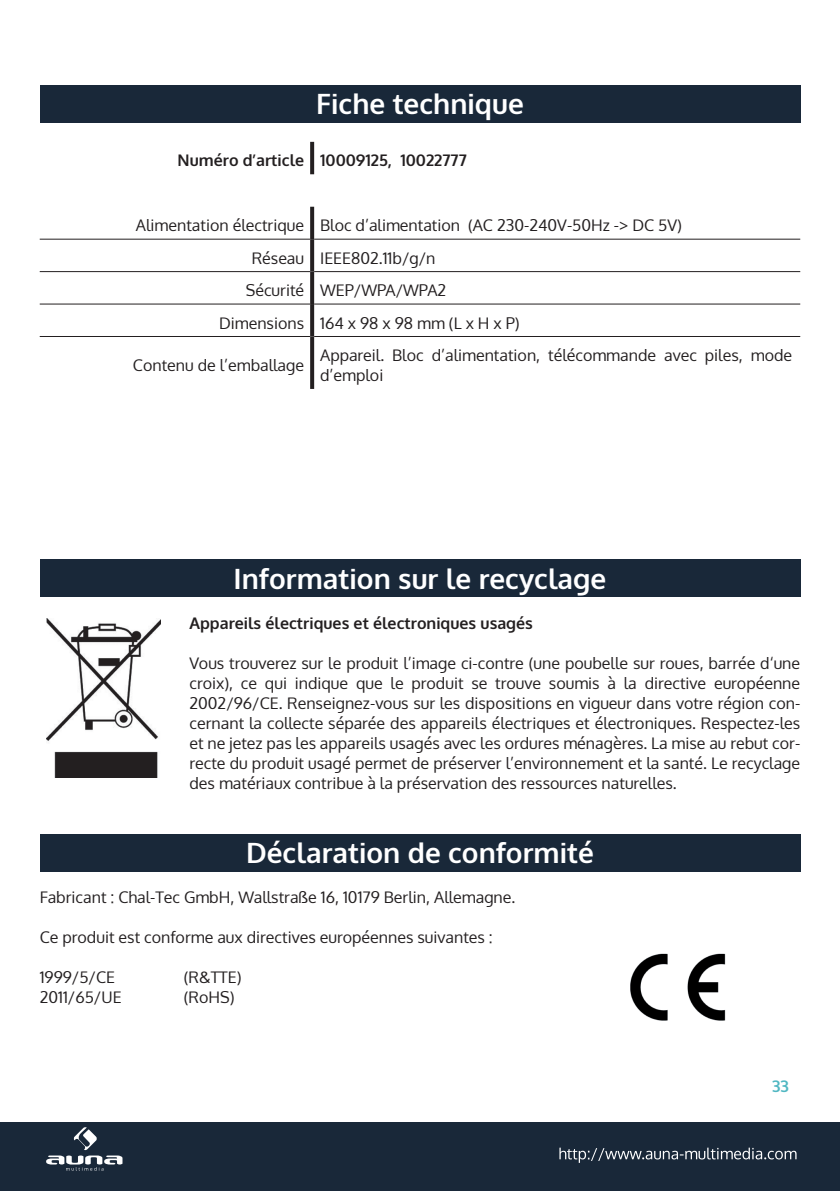
<style>
.page{position:relative;width:840px;height:1191px;background:#fff}
.page>*{position:absolute;margin:0;border:0;box-sizing:border-box;transform-origin:0 0}
.t1{font:700 28px "Oxygen";color:#fff}
.t2{font:16px/20px "Oxygen";color:#231f20;text-align:justify}
.t3{font:700 16px "Oxygen";color:#231f20}
.t4{font:700 16px "Oxygen";color:#50b7c2}
</style>
<div class="page">
<div style="left:0;top:1123px;width:839px;height:68px;background:#192839"></div>
<svg style="left:559px;top:1147px;width:237px;height:15px"></svg>
<svg style="left:46px;top:1127px;width:76px;height:43px"></svg>
<div style="left:40px;top:85px;width:759px;height:37px;background:#192839"></div>
<div style="left:40px;top:834px;width:759px;height:37px;background:#192839"></div>
<img style="left:46px;top:618px;width:114px;height:159px">
<div style="left:40px;top:560px;width:759px;height:37px;background:#192839"></div>
<img style="left:630px;top:953px;width:96px;height:68px">
<hr style="left:40px;top:239px;width:270px;height:1px;background:#231f20">
<hr style="left:314px;top:239px;width:485px;height:1px;background:#231f20">
<hr style="left:40px;top:271px;width:270px;height:1px;background:#231f20">
<hr style="left:314px;top:271px;width:485px;height:1px;background:#231f20">
<hr style="left:40px;top:304px;width:270px;height:1px;background:#231f20">
<hr style="left:314px;top:304px;width:485px;height:1px;background:#231f20">
<hr style="left:40px;top:336px;width:270px;height:1px;background:#231f20">
<hr style="left:314px;top:336px;width:485px;height:1px;background:#231f20">
<svg style="left:310px;top:142px;width:4px;height:32px"></svg>
<svg style="left:310px;top:207px;width:4px;height:32px"></svg>
<svg style="left:310px;top:239px;width:4px;height:33px"></svg>
<svg style="left:310px;top:272px;width:4px;height:32px"></svg>
<svg style="left:310px;top:304px;width:4px;height:32px"></svg>
<svg style="left:310px;top:336px;width:4px;height:53px"></svg>
<h1 class="t1" style="left:316px;top:86px;width:209px">Fiche technique</h1>
<p class="t3" style="left:177px;top:150px;width:290px">Numéro d’article 10009125, 10022777</p>
<p class="t2" style="left:136px;top:215px;width:547px">Alimentation électrique Bloc d’alimentation (AC 230-240V-50Hz -&gt; DC 5V)</p>
<p class="t2" style="left:252px;top:248px;width:185px">Réseau IEEE802.11b/g/n</p>
<p class="t2" style="left:245px;top:280px;width:202px">Sécurité WEP/WPA/WPA2</p>
<p class="t2" style="left:219px;top:313px;width:302px">Dimensions 164 x 98 x 98 mm (L x H x P)</p>
<p class="t2" style="left:133px;top:355px;width:173px">Contenu de l’emballage</p>
<p class="t2" style="left:320px;top:345px;width:473px">Appareil. Bloc d’alimentation, télécommande avec piles, mode d’emploi</p>
<h1 class="t1" style="left:233px;top:561px;width:374px">Information sur le recyclage</h1>
<p class="t3" style="left:189px;top:613px;width:345px">Appareils électriques et électroniques usagés</p>
<p class="t2" style="left:189px;top:653px;width:612px">Vous trouverez sur le produit l’image ci-contre (une poubelle sur roues, barrée d‘une croix), ce qui indique que le produit se trouve soumis à la directive européenne 2002/96/CE. Renseignez-vous sur les dispositions en vigueur dans votre région con&shy;cernant la collecte séparée des appareils électriques et électroniques. Respectez-les et ne jetez pas les appareils usagés avec les ordures ménagères. La mise au rebut cor&shy;recte du produit usagé permet de préserver l’environnement et la santé. Le recyclage des matériaux contribue à la préservation des ressources naturelles.</p>
<h1 class="t1" style="left:246px;top:835px;width:349px">Déclaration de conformité</h1>
<p class="t2" style="left:40px;top:886px;width:477px">Fabricant : Chal-Tec GmbH, Wallstraße 16, 10179 Berlin, Allemagne.</p>
<p class="t2" style="left:40px;top:926px;width:454px">Ce produit est conforme aux directives européennes suivantes :</p>
<p class="t2" style="left:40px;top:966px;width:77px">1999/5/CE</p>
<p class="t2" style="left:184px;top:966px;width:59px">(R&amp;TTE)</p>
<p class="t2" style="left:40px;top:986px;width:83px">2011/65/UE</p>
<p class="t2" style="left:184px;top:986px;width:52px">(RoHS)</p>
<p class="t4" style="left:771px;top:1076px;width:18px">33</p>
</div>
